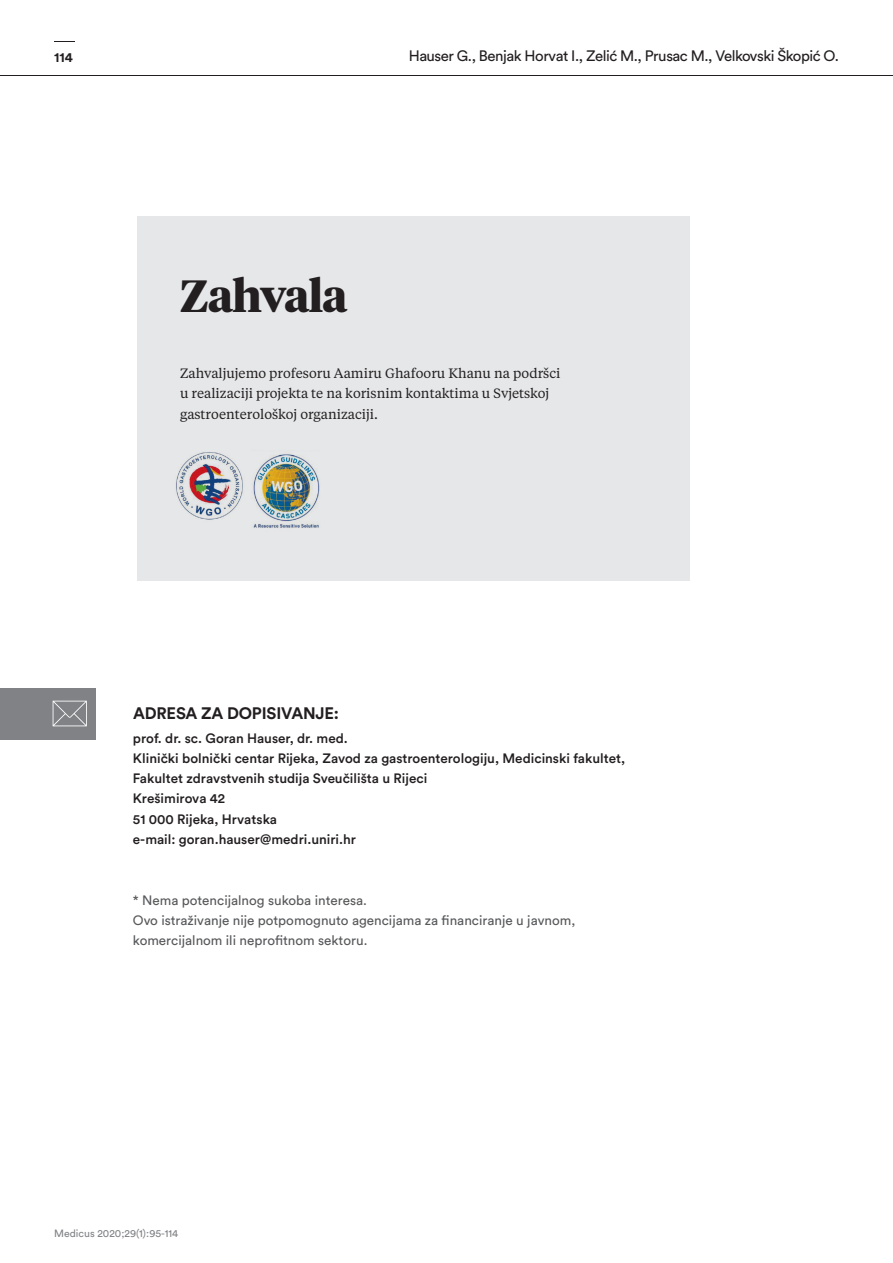
<style>
.page{position:relative;width:893px;height:1263px;background:#fff}
.page>*{position:absolute;margin:0;border:0;box-sizing:border-box;transform-origin:0 0}
.t1{font:700 45px "Tiempos Headline";letter-spacing:-.02em;color:#231f20}
.t2{font:700 16.5px "Circular Pro";letter-spacing:-.01em;color:#231f20}
.t3{font:15px "Circular Pro";letter-spacing:-.03em;color:#231f20}
.t4{font:500 13.5px/20.2px "Circular Pro";color:#231f20}
.t5{font:13.5px/20.2px "Tiempos Headline";color:#231f20}
.t6{font:13.5px/20.2px "Circular Pro";color:#57585a}
.t7{font:700 13.5px "Circular Pro";color:#231f20}
.t8{font:10.5px "Circular Pro";color:#808285}
</style>
<div class="page">
<div style="left:137px;top:216px;width:553px;height:365px;background:#e6e7e9"></div>
<hr style="left:0;top:75px;width:893px;height:1px;background:#231f20">
<svg style="left:54px;top:41px;width:20px;height:1px"></svg>
<div style="left:0;top:688px;width:96px;height:51px;background:#808285"></div>
<svg style="left:53px;top:701px;width:34px;height:25px"></svg>
<img style="left:176px;top:452px;width:144px;height:76px">
<p class="t7" style="left:54px;top:52px;width:20px">114</p>
<p class="t3" style="left:409px;top:51px;width:432px">Hauser G., Benjak Horvat I., Zelić M., Prusac M., Velkovski Škopić O.</p>
<h1 class="t1" style="left:180px;top:277px;width:169px">Zahvala</h1>
<p class="t5" style="left:180px;top:364px;width:382px">Zahvaljujemo profesoru Aamiru Ghafooru Khanu na podršci u realizaciji projekta te na korisnim kontaktima u Svjetskoj gastroenterološkoj organizaciji.</p>
<p class="t2" style="left:133px;top:707px;width:208px">ADRESA ZA DOPISIVANJE:</p>
<p class="t4" style="left:133px;top:729px;width:494px">prof. dr. sc. Goran Hauser, dr. med.<br>Klinički bolnički centar Rijeka, Zavod za gastroenterologiju, Medicinski fakultet, Fakultet zdravstvenih studija Sveučilišta u Rijeci<br>Krešimirova 42<br>51 000 Rijeka, Hrvatska<br>e-mail: goran.hauser@medri.uniri.hr</p>
<p class="t6" style="left:133px;top:891px;width:444px">* Nema potencijalnog sukoba interesa.<br>Ovo istraživanje nije potpomognuto agencijama za financiranje u javnom, komercijalnom ili neprofitnom sektoru.</p>
<p class="t8" style="left:54px;top:1230px;width:126px">Medicus 2020;29(1):95-114</p>
</div>
